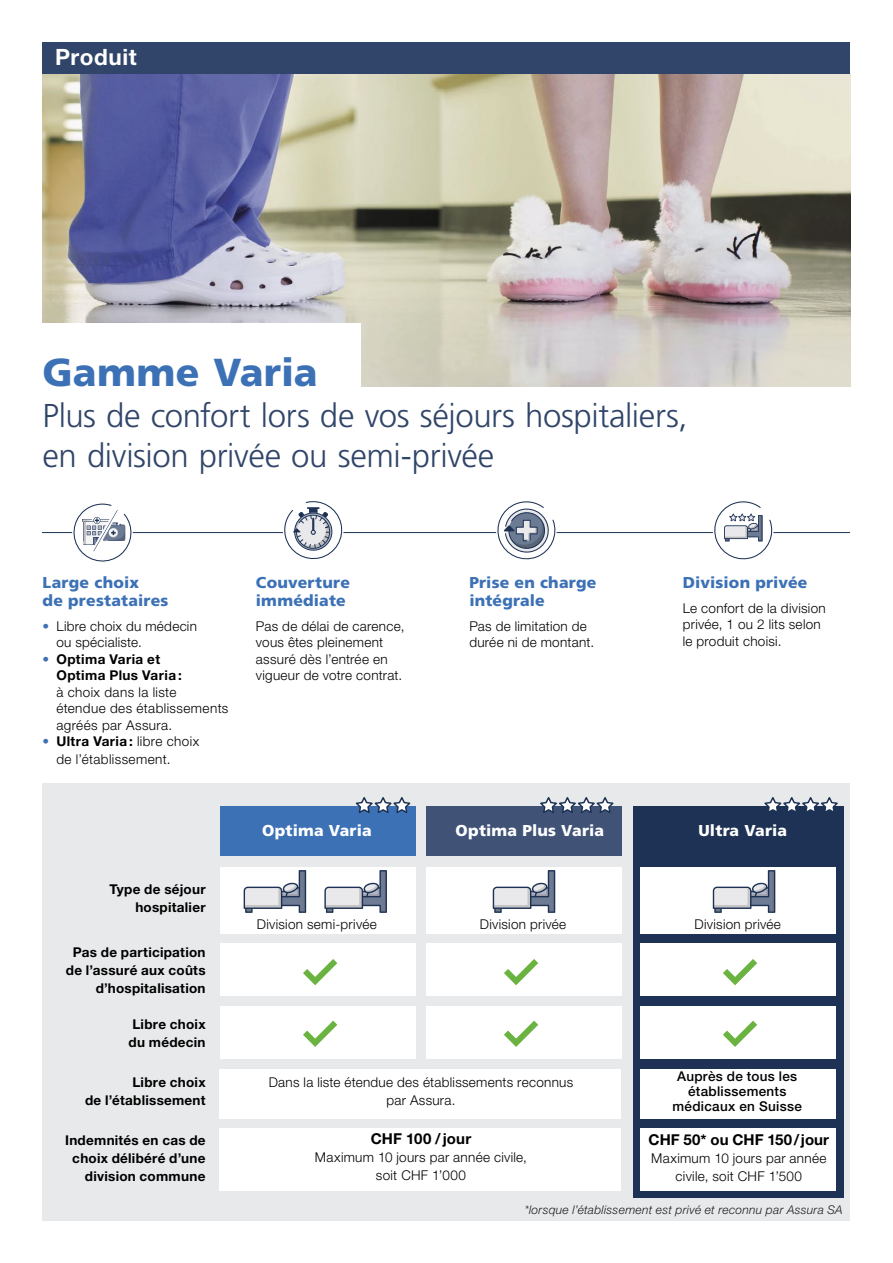
<style>
.page{position:relative;width:893px;height:1263px;background:#fff}
.page>*{position:absolute;margin:0;border:0;box-sizing:border-box;transform-origin:0 0}
.t1{font:900 39px "Frutiger";letter-spacing:.005em;color:#3c71b6}
.t2{font:300 33px/40.5px "Frutiger";letter-spacing:-.01em;color:#304569}
.t3{font:700 22.5px "Helvetica Neue LT Std";letter-spacing:.025em;color:#fff}
.t4{font:900 15.75px/18px "Frutiger";letter-spacing:.015em;color:#3c71b6}
.t5{font:900 15.75px "Frutiger";letter-spacing:.01em;color:#fff}
.t6{font:700 15px "Helvetica Neue LT Std";letter-spacing:.005em;color:#000}
.t7{font:300 13.5px/16.5px "Helvetica Neue LT Std";letter-spacing:.02em;color:#000}
.t8{font:700 13.5px/18px "Helvetica Neue LT Std";letter-spacing:.02em;color:#000;text-align:right}
.t9{font:500 13.5px/15px "Helvetica Neue LT Std";letter-spacing:.025em;color:#000;text-align:center}
.t10{font:italic 300 12px "Helvetica Neue LT Std";letter-spacing:.025em;color:#1e1e1f}
.s1{color:#3c71b6}
.s2{font-weight:300;color:#3c71b6}
.s3{font-weight:700}
</style>
<div class="page">
<img style="left:43px;top:74px;width:807px;height:313px">
<div style="left:0;top:323px;width:360px;height:115px;background:#fff"></div>
<div style="left:43px;top:43px;width:807px;height:31px;background:#304569"></div>
<div style="left:43px;top:783px;width:807px;height:437px;background:#e8e9eb"></div>
<div style="left:220px;top:806px;width:195px;height:49px;background:#3c71b6"></div>
<div style="left:426px;top:806px;width:195px;height:49px;background:#405377"></div>
<div style="left:633px;top:806px;width:210px;height:391px;background:#1d3254"></div>
<div style="left:426px;top:867px;width:195px;height:67px;background:#fff"></div>
<div style="left:426px;top:943px;width:195px;height:53px;background:#fff"></div>
<div style="left:426px;top:1006px;width:195px;height:53px;background:#fff"></div>
<div style="left:220px;top:867px;width:195px;height:67px;background:#fff"></div>
<div style="left:220px;top:943px;width:195px;height:53px;background:#fff"></div>
<div style="left:220px;top:1006px;width:195px;height:53px;background:#fff"></div>
<div style="left:220px;top:1069px;width:401px;height:49px;background:#fff"></div>
<div style="left:220px;top:1128px;width:401px;height:63px;background:#fff"></div>
<div style="left:641px;top:867px;width:195px;height:67px;background:#fff"></div>
<div style="left:641px;top:943px;width:195px;height:53px;background:#fff"></div>
<div style="left:641px;top:1006px;width:195px;height:53px;background:#fff"></div>
<div style="left:641px;top:1069px;width:195px;height:49px;background:#fff"></div>
<div style="left:641px;top:1128px;width:195px;height:63px;background:#fff"></div>
<svg style="left:303px;top:959px;width:34px;height:26px"></svg>
<svg style="left:303px;top:1020px;width:34px;height:27px"></svg>
<svg style="left:504px;top:959px;width:34px;height:26px"></svg>
<svg style="left:723px;top:959px;width:34px;height:26px"></svg>
<svg style="left:504px;top:1020px;width:34px;height:27px"></svg>
<svg style="left:723px;top:1020px;width:34px;height:27px"></svg>
<svg style="left:355px;top:797px;width:56px;height:16px"></svg>
<svg style="left:540px;top:797px;width:74px;height:16px"></svg>
<svg style="left:764px;top:797px;width:74px;height:14px"></svg>
<hr style="left:43px;top:532px;width:807px;height:1px;background:#1d3254">
<svg style="left:69px;top:503px;width:67px;height:59px"></svg>
<svg style="left:282px;top:501px;width:64px;height:58px"></svg>
<svg style="left:493px;top:501px;width:67px;height:59px"></svg>
<svg style="left:710px;top:501px;width:67px;height:59px"></svg>
<svg style="left:244px;top:870px;width:62px;height:43px"></svg>
<svg style="left:324px;top:870px;width:63px;height:43px"></svg>
<svg style="left:493px;top:870px;width:62px;height:43px"></svg>
<svg style="left:713px;top:870px;width:62px;height:43px"></svg>
<h3 class="t3" style="left:55px;top:43px;width:83px">Produit</h3>
<h1 class="t1" style="left:43px;top:349px;width:277px">Gamme Varia</h1>
<h2 class="t2" style="left:43px;top:395px;width:647px">Plus de confort lors de vos séjours hospitaliers, en division privée ou semi-privée</h2>
<p class="t4" style="left:43px;top:573px;width:127px">Large choix<br>de prestataires</p>
<p class="t7" style="left:56px;top:617px;width:142px;text-indent:-14px"><span class="s1">•</span> Libre choix du médecin ou spécialiste.</p>
<p class="t8" style="left:56px;top:650px;width:127px;line-height:16.5px;text-align:left;text-indent:-14px"><span class="s2">•</span> Optima Varia et<br>Optima Plus Varia :</p>
<p class="t7" style="left:56px;top:683px;width:174px">à choix dans la liste étendue des établissements agréés par Assura.</p>
<p class="t7" style="left:56px;top:732px;width:144px;line-height:18px;text-indent:-14px"><span class="s1">•</span> <span class="s3">Ultra Varia :</span> libre choix de l’établissement.</p>
<p class="t8" style="left:109px;top:880px;width:98px">Type de séjour hospitalier</p>
<p class="t8" style="left:66px;top:942px;width:141px">Pas de participation de l’assuré aux coûts d’hospitalisation</p>
<p class="t8" style="left:129px;top:1014px;width:79px;text-align:left">Libre choix du médecin</p>
<p class="t8" style="left:85px;top:1073px;width:122px">Libre choix<br>de l’établissement</p>
<p class="t8" style="left:65px;top:1131px;width:142px">Indemnités en cas de choix délibéré d’une division commune</p>
<p class="t4" style="left:256px;top:573px;width:96px">Couverture immédiate</p>
<p class="t7" style="left:256px;top:617px;width:150px">Pas de délai de carence, vous êtes pleinement assuré dès l’entrée en vigueur de votre contrat.</p>
<p class="t4" style="left:469px;top:573px;width:129px">Prise en charge intégrale</p>
<p class="t7" style="left:469px;top:617px;width:126px">Pas de limitation de durée ni de montant.</p>
<p class="t4" style="left:683px;top:573px;width:126px">Division privée</p>
<p class="t7" style="left:683px;top:599px;width:144px">Le confort de la division privée, 1 ou 2 lits selon le produit choisi.</p>
<p class="t5" style="left:262px;top:820px;width:111px">Optima Varia</p>
<p class="t5" style="left:456px;top:820px;width:150px">Optima Plus Varia</p>
<p class="t5" style="left:698px;top:820px;width:90px">Ultra Varia</p>
<p class="t7" style="left:257px;top:916px;width:121px">Division semi-privée</p>
<p class="t7" style="left:480px;top:916px;width:88px">Division privée</p>
<p class="t7" style="left:694px;top:916px;width:88px">Division privée</p>
<p class="t7" style="left:269px;top:1072px;width:306px;line-height:18px;text-align:center">Dans la liste étendue des établissements reconnus par Assura.</p>
<p class="t9" style="left:673px;top:1069px;width:131px">Auprès de tous les établissements médicaux en Suisse</p>
<p class="t6" style="left:371px;top:1129px;width:102px">CHF 100 /jour</p>
<p class="t7" style="left:315px;top:1148px;width:214px;line-height:18px;text-align:center">Maximum 10 jours par année civile, soit CHF 1’000</p>
<p class="t6" style="left:649px;top:1130px;width:182px">CHF 50* ou CHF 150/jour</p>
<p class="t7" style="left:651px;top:1149px;width:177px;line-height:18px;text-align:center">Maximum 10 jours par année civile, soit CHF 1’500</p>
<p class="t10" style="left:525px;top:1203px;width:320px">*lorsque l’établissement est privé et reconnu par Assura SA</p>
</div>
